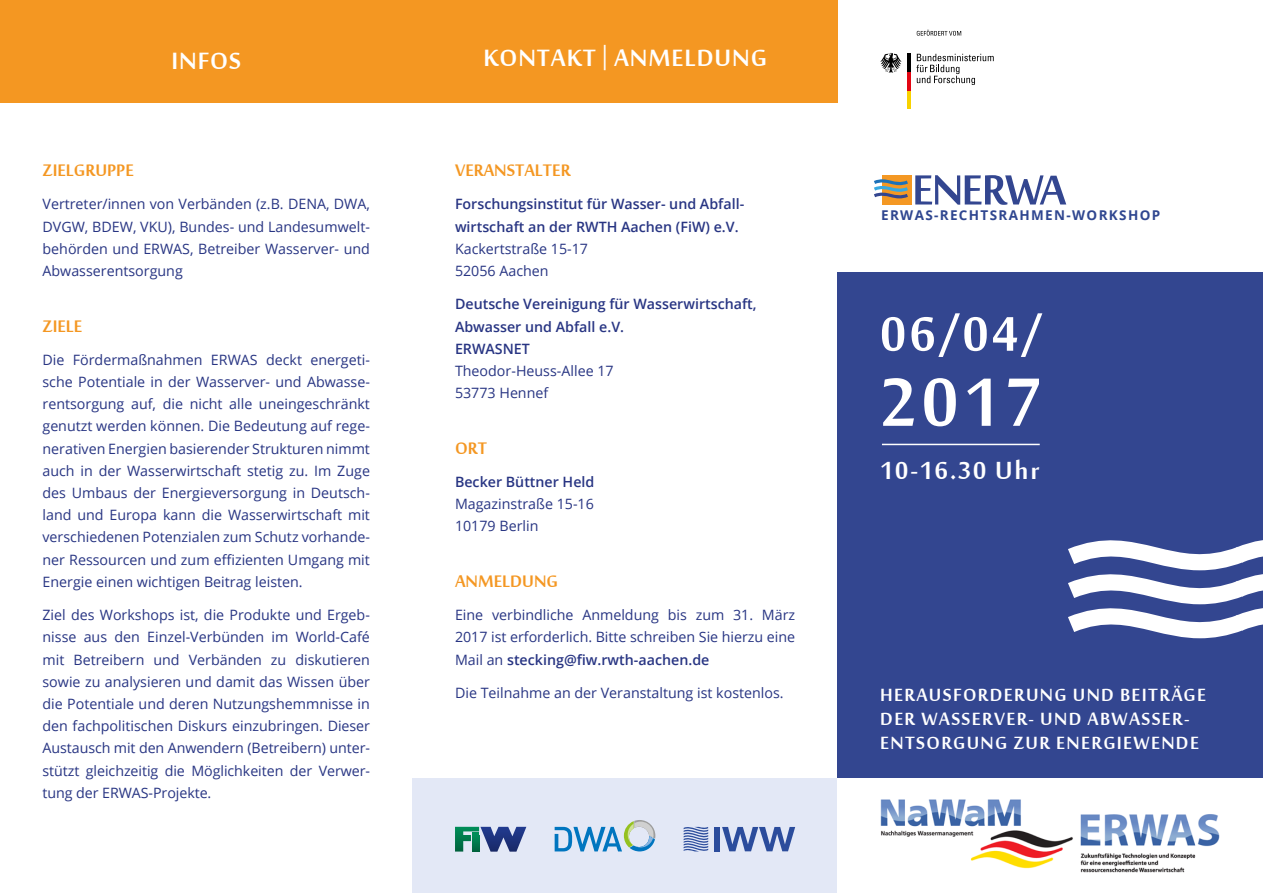
<style>
.page{position:relative;width:1263px;height:893px;background:#fff}
.page>*{position:absolute;margin:0;border:0;box-sizing:border-box;transform-origin:0 0}
.t1{font:104.85px "Mool Boran";color:#fff}
.t2{font:74.25px "Mool Boran";color:#fff}
.t3{font:37.8px "Mool Boran";letter-spacing:.05em;color:#fff}
.t4{font:36px "Mool Boran";letter-spacing:.025em;color:#fff}
.t5{font:27px/24px "Mool Boran";letter-spacing:.05em;color:#fff}
.t6{font:25.5px "Mool Boran";color:#f49722}
.t7{font:14.25px/22.2px "Open Sans";color:#283583;text-align:justify}
.t8{font:600 14.25px/22.2px "Open Sans";color:#283583}
.t9{font:700 13.5px "Open Sans";letter-spacing:.1em;color:#2f4690}
.s1{font-weight:600}
</style>
<div class="page">
<div style="left:412px;top:778px;width:426px;height:115px;background:#e3e8f6"></div>
<div style="left:0;top:0;width:838px;height:102px;background:#f49722"></div>
<div style="left:838px;top:272px;width:425px;height:621px;background:#334690"></div>
<svg style="left:1068px;top:540px;width:195px;height:98px"></svg>
<svg style="left:916px;top:54px;width:78px;height:31px"></svg>
<hr style="left:907px;top:90px;width:3px;height:19px;background:#f8d200">
<hr style="left:907px;top:72px;width:3px;height:18px;background:#e30613">
<hr style="left:907px;top:54px;width:3px;height:18px;background:#000">
<svg style="left:880px;top:53px;width:21px;height:20px"></svg>
<svg style="left:917px;top:30px;width:44px;height:6px"></svg>
<svg style="left:455px;top:827px;width:71px;height:25px"></svg>
<svg style="left:684px;top:827px;width:24px;height:24px"></svg>
<div style="left:714px;top:827px;width:6px;height:24px;background:#2b4c9c"></div>
<svg style="left:722px;top:827px;width:73px;height:24px"></svg>
<div style="left:838px;top:778px;width:425px;height:115px;background:#fff"></div>
<img style="left:880px;top:799px;width:340px;height:74px">
<svg style="left:555px;top:820px;width:100px;height:31px"></svg>
<svg style="left:915px;top:175px;width:151px;height:30px"></svg>
<div style="left:883px;top:175px;width:29px;height:29px;background:#f49823"></div>
<svg style="left:874px;top:178px;width:34px;height:20px"></svg>
<hr style="left:882px;top:444px;width:158px;height:1px;background:#fff">
<h3 class="t4" style="left:172px;top:36px;width:71px">INFOS</h3>
<h3 class="t4" style="left:483px;top:32px;width:285px">KONTAKT | ANMELDUNG</h3>
<h3 class="t6" style="left:43px;top:152px;width:93px">ZIELGRUPPE</h3>
<p class="t7" style="left:43px;top:193px;width:329px">Vertreter/innen von Verbänden (z.B. DENA, DWA, DVGW, BDEW, VKU), Bundes- und Landesumwelt&shy;behörden und ERWAS, Betreiber Wasserver- und Abwasserentsorgung</p>
<h3 class="t6" style="left:43px;top:308px;width:41px">ZIELE</h3>
<p class="t7" style="left:43px;top:348px;width:329px">Die Fördermaßnahmen ERWAS deckt energeti&shy;sche Potentiale in der Wasserver- und Abwasse&shy;rentsorgung auf, die nicht alle uneingeschränkt genutzt werden können. Die Bedeutung auf rege&shy;nerativen Energien basierender Strukturen nimmt auch in der Wasserwirtschaft stetig zu. Im Zuge des Umbaus der Energieversorgung in Deutsch&shy;land und Europa kann die Wasserwirtschaft mit verschiedenen Potenzialen zum Schutz vorhande&shy;ner Ressourcen und zum effizienten Umgang mit Energie einen wichtigen Beitrag leisten.</p>
<p class="t7" style="left:43px;top:603px;width:329px">Ziel des Workshops ist, die Produkte und Ergeb&shy;nisse aus den Einzel-Verbünden im World-Café mit Betreibern und Verbänden zu diskutieren sowie zu analysieren und damit das Wissen über die Potentiale und deren Nutzungshemmnisse in den fachpolitischen Diskurs einzubringen. Dieser Austausch mit den Anwendern (Betreibern) unter&shy;stützt gleichzeitig die Möglichkeiten der Verwer&shy;tung der ERWAS-Projekte.</p>
<h3 class="t6" style="left:455px;top:152px;width:117px">VERANSTALTER</h3>
<p class="t8" style="left:455px;top:193px;width:290px">Forschungsinstitut für Wasser- und Abfall&shy;wirtschaft an der RWTH Aachen (FiW) e.V.</p>
<p class="t7" style="left:455px;top:237px;width:135px">Kackertstraße 15-17<br>52056 Aachen</p>
<p class="t8" style="left:455px;top:293px;width:303px">Deutsche Vereinigung für Wasserwirtschaft,<br>Abwasser und Abfall e.V.<br>ERWASNET</p>
<p class="t7" style="left:455px;top:359px;width:160px">Theodor-Heuss-Allee 17<br>53773 Hennef</p>
<h3 class="t6" style="left:455px;top:430px;width:33px">ORT</h3>
<p class="t8" style="left:455px;top:470px;width:141px">Becker Büttner Held</p>
<p class="t7" style="left:455px;top:492px;width:140px">Magazinstraße 15-16<br>10179 Berlin</p>
<h3 class="t6" style="left:455px;top:563px;width:104px">ANMELDUNG</h3>
<p class="t7" style="left:455px;top:603px;width:342px">Eine verbindliche Anmeldung bis zum 31. März 2017 ist erforderlich. Bitte schreiben Sie hierzu eine Mail an <span class="s1">stecking@fiw.rwth-aachen.de</span></p>
<p class="t7" style="left:455px;top:681px;width:330px">Die Teilnahme an der Veranstaltung ist kostenlos.</p>
<p class="t9" style="left:881px;top:205px;width:281px">ERWAS-RECHTSRAHMEN-WORKSHOP</p>
<h2 class="t2" style="left:880px;top:282px;width:163px">06/04/</h2>
<h1 class="t1" style="left:880px;top:328px;width:163px">2017</h1>
<h3 class="t3" style="left:880px;top:444px;width:161px">10-16.30 Uhr</h3>
<h3 class="t5" style="left:880px;top:680px;width:327px">HERAUSFORDERUNG UND BEITRÄGE<br>DER WASSERVER- UND ABWASSER-<br>ENTSORGUNG ZUR ENERGIEWENDE</h3>
</div>
